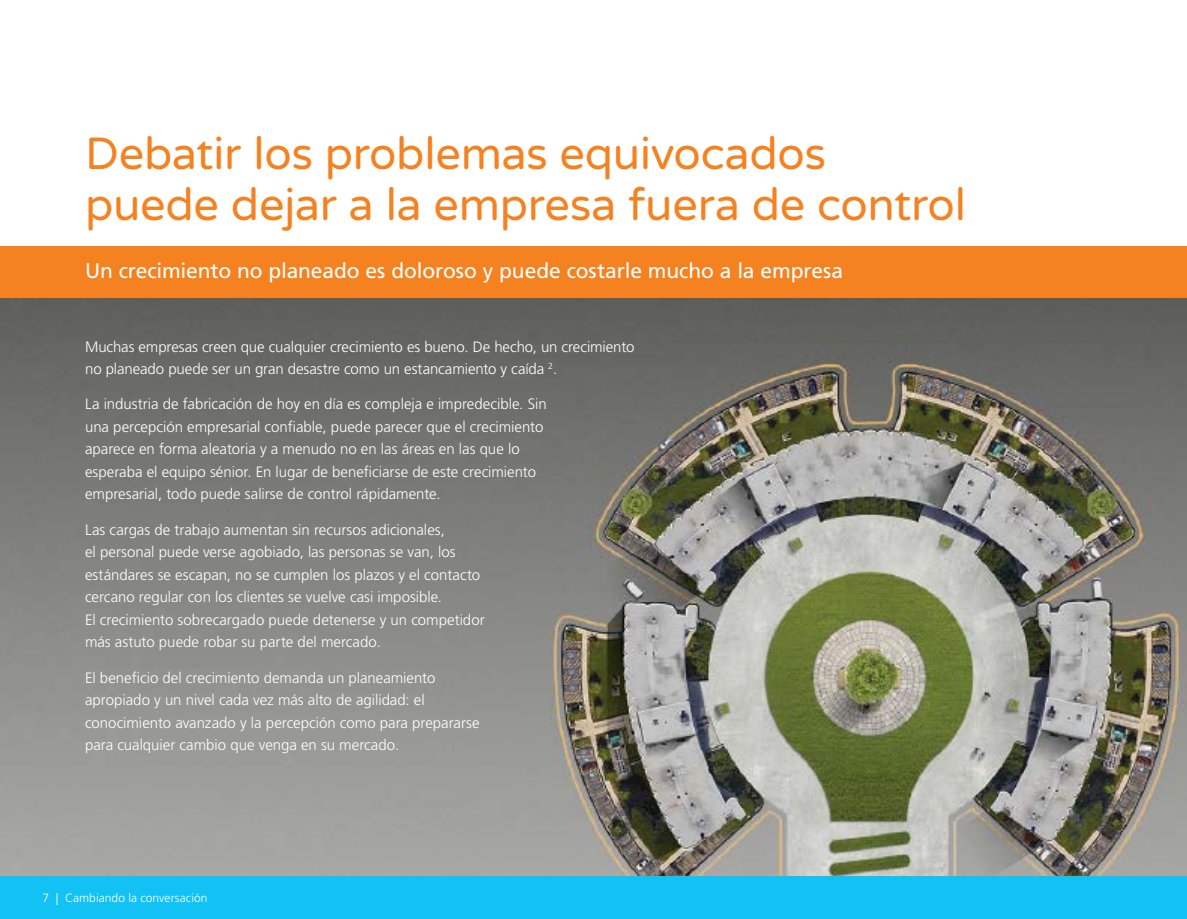
<style>
.page{position:relative;width:1187px;height:919px;background:#fff}
.page>*{position:absolute;margin:0;border:0;box-sizing:border-box;transform-origin:0 0}
.t1{font:45px/51px "Varela Round";letter-spacing:-.01em;color:#f58221}
.t2{font:21px "Frutiger LT Std";letter-spacing:-.005em;color:#fff}
.Grey_Body{font:300 15px/22.5px "Frutiger LT Std";color:#fff}
.Grey_Body-2{font:300 12px "Frutiger LT Std";letter-spacing:.005em;color:#fff}
</style>
<div class="page">
<img style="left:0;top:298px;width:1186px;height:578px">
<div style="left:0;top:876px;width:1186px;height:42px;background:#12c2f5"></div>
<div style="left:0;top:247px;width:1186px;height:51px;background:#f58221"></div>
<p class="t1" style="left:85px;top:129px;width:882px">Debatir los problemas equivocados puede dejar a la empresa fuera de control</p>
<p class="t2" style="left:85px;top:259px;width:759px">Un crecimiento no planeado es doloroso y puede costarle mucho a la empresa</p>
<p class="Grey_Body" style="left:85px;top:335px;width:551px">Muchas empresas creen que cualquier crecimiento es bueno. De hecho, un crecimiento no planeado puede ser un gran desastre como un estancamiento y caída <sup>2</sup>.</p>
<p class="Grey_Body" style="left:85px;top:393px;width:463px">La industria de fabricación de hoy en día es compleja e impredecible. Sin una percepción empresarial confiable, puede parecer que el crecimiento aparece en forma aleatoria y a menudo no en las áreas en las que lo esperaba el equipo sénior. En lugar de beneficiarse de este crecimiento empresarial, todo puede salirse de control rápidamente.</p>
<p class="Grey_Body" style="left:85px;top:518px;width:401px">Las cargas de trabajo aumentan sin recursos adicionales,<br>el personal puede verse agobiado, las personas se van, los estándares se escapan, no se cumplen los plazos y el contacto cercano regular con los clientes se vuelve casi imposible.<br>El crecimiento sobrecargado puede detenerse y un competidor más astuto puede robar su parte del mercado.</p>
<p class="Grey_Body" style="left:85px;top:666px;width:396px">El beneficio del crecimiento demanda un planeamiento apropiado y un nivel cada vez más alto de agilidad: el conocimiento avanzado y la percepción como para prepararse para cualquier cambio que venga en su mercado.</p>
<p class="Grey_Body-2" style="left:43px;top:891px;width:166px">7 | Cambiando la conversación</p>
</div>
